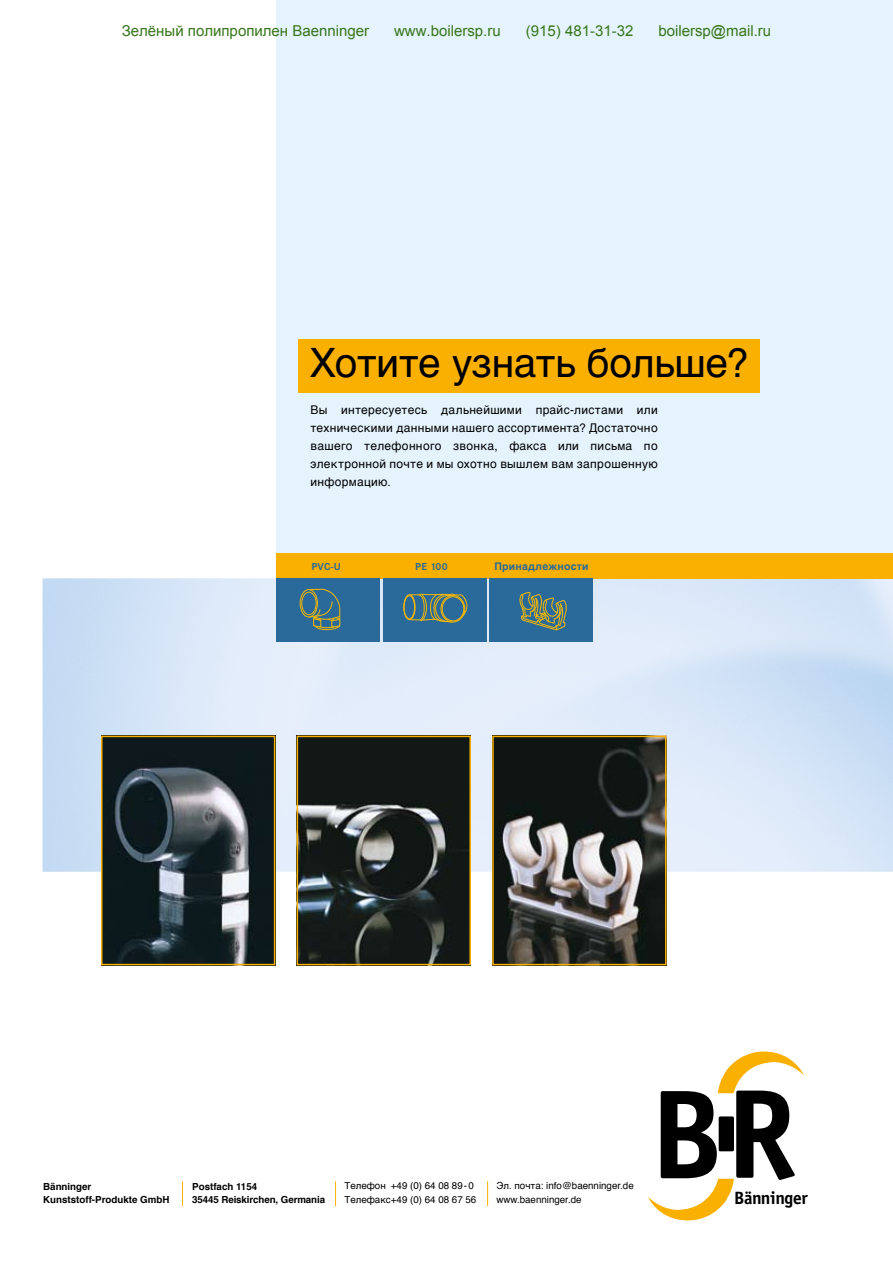
<style>
.page{position:relative;width:893px;height:1263px;background:#fff}
.page>*{position:absolute;margin:0;border:0;box-sizing:border-box;transform-origin:0 0}
.t1{font:700 127.8px "Officina Sans";color:#000}
.t2{font:40.5px "Helvetica";letter-spacing:-.01em;color:#000}
.t3{font:700 18px "Officina Sans";letter-spacing:-.02em;color:#000}
.t4{font:12px/18px "Helvetica";letter-spacing:.025em;color:#000;text-align:justify}
.t5{font:700 10.5px "Helvetica";letter-spacing:.02em;color:#296a9a}
.t6{font:700 10.5px "Corporate S";letter-spacing:.02em;color:#296a9a}
.t7{font:9.75px/13.5px "Helvetica";color:#000}
.t8{font:700 9.75px/13.5px "Helvetica";color:#000}
</style>
<div class="page">
<img style="left:43px;top:578px;width:850px;height:294px">
<img style="left:104px;top:739px;width:168px;height:223px">
<div style="left:101px;top:736px;width:174px;height:229px;border:2px solid #fab000"></div>
<img style="left:300px;top:739px;width:168px;height:223px">
<div style="left:297px;top:736px;width:174px;height:229px;border:2px solid #fab000"></div>
<img style="left:495px;top:739px;width:169px;height:223px">
<div style="left:492px;top:736px;width:175px;height:229px;border:2px solid #fab000"></div>
<div style="left:276px;top:0;width:617px;height:578px;background:#e4f3fc"></div>
<div style="left:276px;top:553px;width:617px;height:25px;background:#fab000"></div>
<div style="left:490px;top:578px;width:103px;height:64px;background:#296a9a"></div>
<svg style="left:519px;top:591px;width:48px;height:40px"></svg>
<div style="left:383px;top:578px;width:103px;height:64px;background:#296a9a"></div>
<div style="left:404px;top:595px;width:11px;height:24px;border:1px solid #fbb900;border-radius:50%"></div>
<div style="left:403px;top:594px;width:12px;height:26px;border:1px solid #fbb900;border-radius:50%"></div>
<svg style="left:409px;top:593px;width:59px;height:30px"></svg>
<div style="left:276px;top:578px;width:104px;height:64px;background:#296a9a"></div>
<div style="left:301px;top:592px;width:15px;height:23px;border:1px solid #fbb900;border-radius:50%"></div>
<div style="left:300px;top:589px;width:18px;height:28px;border:1px solid #fbb900;border-radius:50%"></div>
<svg style="left:308px;top:589px;width:33px;height:41px"></svg>
<div style="left:719px;top:1116px;width:15px;height:35px;background:#000;border-radius:2px"></div>
<svg style="left:718px;top:1051px;width:86px;height:42px"></svg>
<svg style="left:648px;top:1179px;width:86px;height:41px"></svg>
<svg style="left:182px;top:1181px;width:1px;height:25px"></svg>
<svg style="left:335px;top:1181px;width:1px;height:25px"></svg>
<svg style="left:487px;top:1181px;width:1px;height:25px"></svg>
<div style="left:298px;top:339px;width:461px;height:53px;background:#fab000"></div>
<h2 class="t2" style="left:309px;top:331px;width:440px">Хотите узнать больше?</h2>
<p class="t4" style="left:310px;top:401px;width:349px">Вы интересуетесь дальнейшими прайс-листами или техническими данными нашего ассортимента? Достаточно вашего телефонного звонка, факса или письма по электронной почте и мы охотно вышлем вам запрошенную информацию.</p>
<p class="t6" style="left:311px;top:560px;width:31px">PVC-U</p>
<p class="t6" style="left:415px;top:560px;width:34px">PE 100</p>
<p class="t5" style="left:494px;top:558px;width:96px">Принадлежности</p>
<p class="t8" style="left:43px;top:1180px;width:128px">Bänninger<br>Kunststoff-Produkte GmbH</p>
<p class="t8" style="left:192px;top:1180px;width:134px">Postfach 1154<br>35445 Reiskirchen, Germania</p>
<p class="t7" style="left:344px;top:1179px;width:133px">Телефон +49 (0) 64 08 89-0<br>Телефакс +49 (0) 64 08 67 56</p>
<p class="t7" style="left:496px;top:1179px;width:139px">Эл. почта: info@baenninger.de www.baenninger.de</p>
<h1 class="t1" style="left:650px;top:1056px;width:148px">BR</h1>
<h3 class="t3" style="left:734px;top:1186px;width:75px">Bänninger</h3>
</div>
